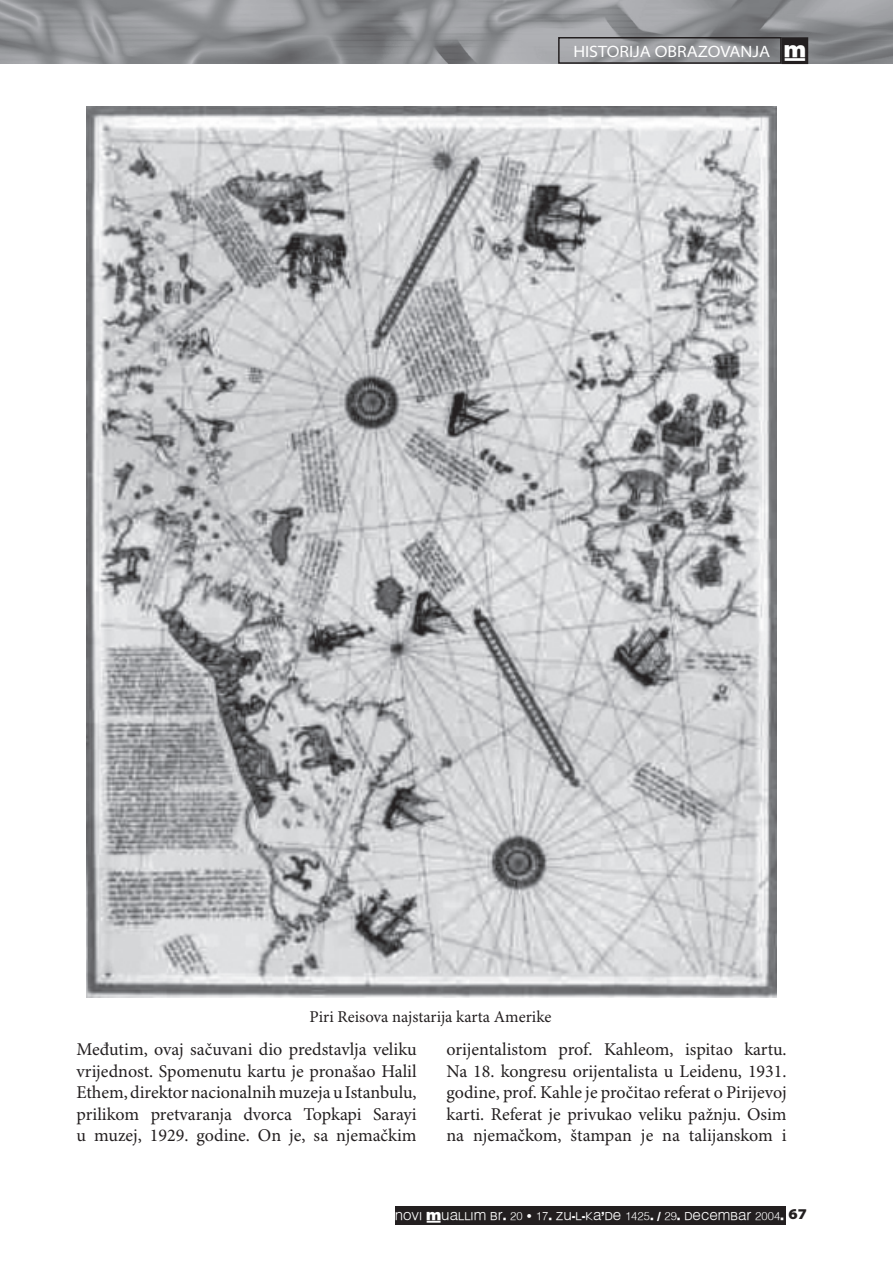
<style>
.page{position:relative;width:893px;height:1263px;background:#fff}
.page>*{position:absolute;margin:0;border:0;box-sizing:border-box;transform-origin:0 0}
.t1{font:18px/21.6px "Minion Pro";color:#231f20;text-align:justify}
.t2{font:16.5px "Minion Pro";color:#231f20}
.t3{font:semi-expanded 16.5px "Myriad Pro";color:#fff}
.t4{font:11.25px "Muallim";color:#fff}
.s1{font-family:"Muallim";font-stretch:normal}
.s2{font-size:12px}
.s3{font-family:"Myriad Pro";font-weight:900;font-stretch:semi-expanded;font-size:15px;color:#231f20}
</style>
<div class="page">
<img style="left:0;top:0;width:893px;height:64px">
<div style="left:558px;top:37px;width:224px;height:27px;border:2px solid #231f20"></div>
<div style="left:782px;top:38px;width:25px;height:25px;background:#231f20"></div>
<div style="left:781px;top:37px;width:27px;height:27px;border:2px solid #231f20"></div>
<div style="left:395px;top:1207px;width:390px;height:18px;background:#231f20"></div>
<img style="left:86px;top:106px;width:691px;height:892px">
<p class="t3" style="left:573px;top:42px;width:234px">HISTORIJA OBRAZOVANJA <span class="s1">†</span></p>
<p class="t2" style="left:310px;top:1007px;width:243px">Piri Reisova najstarija karta Amerike</p>
<p class="t1" style="left:76px;top:1039px;width:342px">Međutim, ovaj sačuvani dio predstavlja veliku vrijednost. Spomenutu kartu je pronašao Halil Ethem, direktor nacionalnih muzeja u Istanbulu, prilikom pretvaranja dvorca Topkapi Sarayi u muzej, 1929. godine. On je, sa njemačkim</p>
<p class="t1" style="left:446px;top:1039px;width:342px">orijentalistom prof. Kahleom, ispitao kartu.<br>Na 18. kongresu orijentalista u Leidenu, 1931. godine, prof. Kahle je pročitao referat o Pirijevoj karti. Referat je privukao veliku pažnju. Osim na njemačkom, štampan je na talijanskom i</p>
<p class="t4" style="left:395px;top:1208px;width:414px">NOVI †UALLIM BR. 20 • 17. ZU-L-KA’DE 1425. / 29. DECEMBAR 2004<span class="s2">.</span> <span class="s3">67</span></p>
</div>
